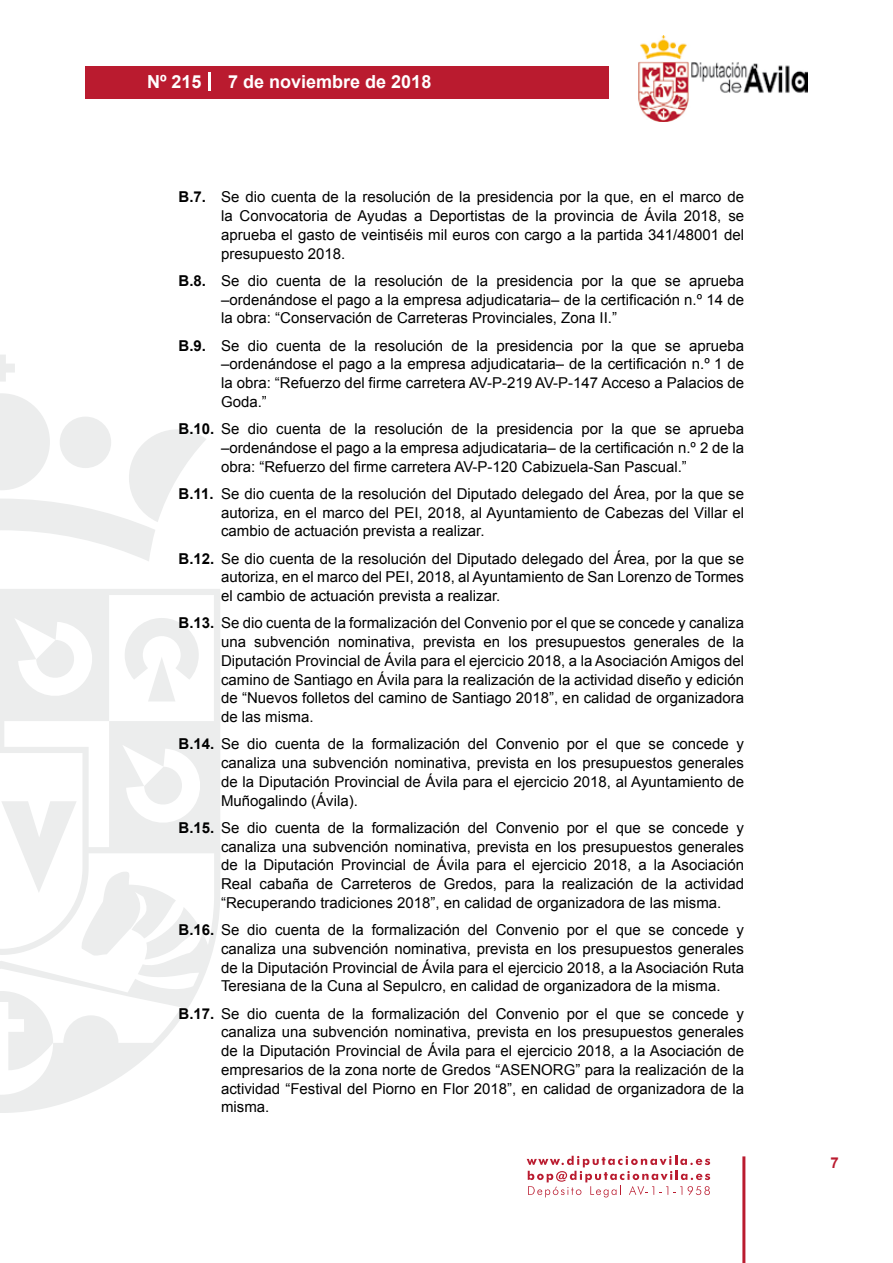
<style>
.page{position:relative;width:893px;height:1263px;background:#fff}
.page>*{position:absolute;margin:0;border:0;box-sizing:border-box;transform-origin:0 0}
.t1{font:700 18px "Arial";color:#fff}
.t2{font:15px/18.8px "Arial";color:#000;text-align:justify}
.t3{font:700 15px "Arial";color:#ba1b2f}
.s1{font-weight:700}
</style>
<div class="page">
<svg style="left:527px;top:1156px;width:183px;height:41px"></svg>
<div style="left:85px;top:66px;width:523px;height:33px;background:#ba1b2f"></div>
<img style="left:638px;top:36px;width:170px;height:86px">
<hr style="left:742px;top:1156px;width:3px;height:107px;background:#ba1b2f">
<svg style="left:208px;top:72px;width:2px;height:18px"></svg>
<svg style="left:0;top:355px;width:15px;height:27px"></svg>
<svg style="left:0;top:393px;width:206px;height:168px"></svg>
<svg style="left:0;top:589px;width:220px;height:524px"></svg>
<svg style="left:36px;top:640px;width:40px;height:40px"></svg>
<svg style="left:125px;top:618px;width:74px;height:83px"></svg>
<svg style="left:0;top:991px;width:53px;height:79px"></svg>
<svg style="left:1px;top:767px;width:198px;height:192px"></svg>
<p class="t1" style="left:147px;top:69px;width:56px">Nº 215</p>
<p class="t1" style="left:228px;top:69px;width:205px">7 de noviembre de 2018</p>
<p class="t2" style="left:221px;top:188px;width:525px;text-indent:-43px"><span class="s1">B.7.</span> Se dio cuenta de la resolución de la presidencia por la que, en el marco de la Convocatoria de Ayudas a Deportistas de la provincia de Ávila 2018, se aprueba el gasto de veintiséis mil euros con cargo a la partida 341/48001 del presupuesto 2018.</p>
<p class="t2" style="left:221px;top:271px;width:525px;text-indent:-43px"><span class="s1">B.8.</span> Se dio cuenta de la resolución de la presidencia por la que se aprueba –ordenándose el pago a la empresa adjudicataria– de la certificación n.º 14 de la obra: “Conservación de Carreteras Provinciales, Zona II.”</p>
<p class="t2" style="left:221px;top:336px;width:525px;text-indent:-43px"><span class="s1">B.9.</span> Se dio cuenta de la resolución de la presidencia por la que se aprueba –ordenándose el pago a la empresa adjudicataria– de la certificación n.º 1 de la obra: “Refuerzo del firme carretera AV-P-219 AV-P-147 Acceso a Palacios de Goda.”</p>
<p class="t2" style="left:221px;top:420px;width:525px;text-indent:-43px"><span class="s1">B.10.</span> Se dio cuenta de la resolución de la presidencia por la que se aprueba –ordenándose el pago a la empresa adjudicataria– de la certificación n.º 2 de la obra: “Refuerzo del firme carretera AV-P-120 Cabizuela-San Pascual.”</p>
<p class="t2" style="left:221px;top:484px;width:524px;text-indent:-43px"><span class="s1">B.11.</span> Se dio cuenta de la resolución del Diputado delegado del Área, por la que se autoriza, en el marco del PEI, 2018, al Ayuntamiento de Cabezas del Villar el cambio de actuación prevista a realizar.</p>
<p class="t2" style="left:221px;top:549px;width:524px;text-indent:-43px"><span class="s1">B.12.</span> Se dio cuenta de la resolución del Diputado delegado del Área, por la que se autoriza, en el marco del PEI, 2018, al Ayuntamiento de San Lorenzo de Tormes el cambio de actuación prevista a realizar.</p>
<p class="t2" style="left:221px;top:614px;width:524px;text-indent:-43px"><span class="s1">B.13.</span> Se dio cuenta de la formalización del Convenio por el que se concede y canaliza una subvención nominativa, prevista en los presupuestos generales de la Diputación Provincial de Ávila para el ejercicio 2018, a la Asociación Amigos del camino de Santiago en Ávila para la realización de la actividad diseño y edición de “Nuevos folletos del camino de Santiago 2018”, en calidad de organizadora de las misma.</p>
<p class="t2" style="left:221px;top:735px;width:524px;text-indent:-43px"><span class="s1">B.14.</span> Se dio cuenta de la formalización del Convenio por el que se concede y canaliza una subvención nominativa, prevista en los presupuestos generales de la Diputación Provincial de Ávila para el ejercicio 2018, al Ayuntamiento de Muñogalindo (Ávila).</p>
<p class="t2" style="left:221px;top:818px;width:525px;text-indent:-43px"><span class="s1">B.15.</span> Se dio cuenta de la formalización del Convenio por el que se concede y canaliza una subvención nominativa, prevista en los presupuestos generales de la Diputación Provincial de Ávila para el ejercicio 2018, a la Asociación Real cabaña de Carreteros de Gredos, para la realización de la actividad “Recuperando tradiciones 2018”, en calidad de organizadora de las misma.</p>
<p class="t2" style="left:221px;top:921px;width:524px;text-indent:-43px"><span class="s1">B.16.</span> Se dio cuenta de la formalización del Convenio por el que se concede y canaliza una subvención nominativa, prevista en los presupuestos generales de la Diputación Provincial de Ávila para el ejercicio 2018, a la Asociación Ruta Teresiana de la Cuna al Sepulcro, en calidad de organizadora de la misma.</p>
<p class="t2" style="left:221px;top:1004px;width:524px;text-indent:-43px"><span class="s1">B.17.</span> Se dio cuenta de la formalización del Convenio por el que se concede y canaliza una subvención nominativa, prevista en los presupuestos generales de la Diputación Provincial de Ávila para el ejercicio 2018, a la Asociación de empresarios de la zona norte de Gredos “ASENORG” para la realización de la actividad “Festival del Piorno en Flor 2018”, en calidad de organizadora de la misma.</p>
<p class="t3" style="left:831px;top:1153px;width:10px">7</p>
</div>
